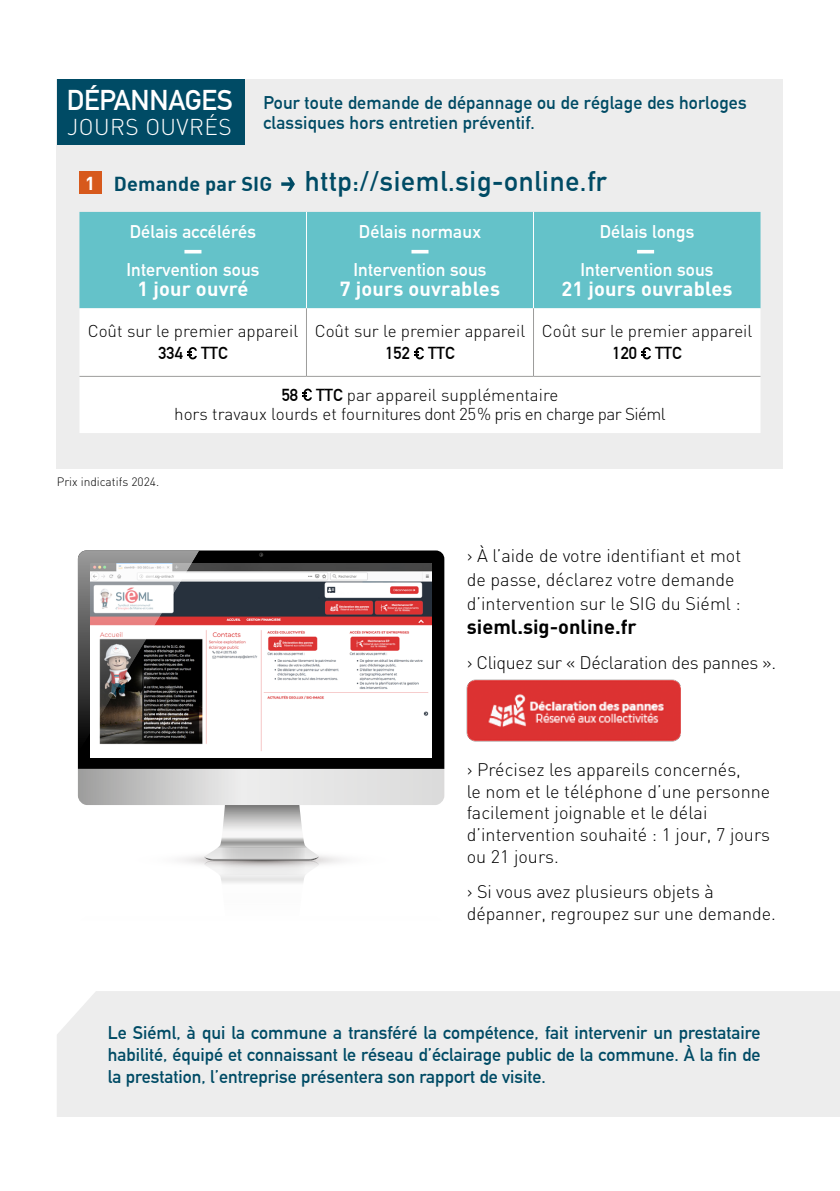
<style>
.page{position:relative;width:840px;height:1191px;background:#fff}
.page>*{position:absolute;margin:0;border:0;box-sizing:border-box;transform-origin:0 0}
.t1{font:700 28px "DIN Alternate";letter-spacing:-.01em;color:#fff}
.t2{font:700 27.8px "DIN Alternate";letter-spacing:.025em;color:#004b65}
.t3{font:300 22.6px "DIN";letter-spacing:.02em;color:#fff}
.t4{font:700 20px "DIN";letter-spacing:.01em;color:#fff}
.t5{font:700 20px "DIN";color:#000}
.t6{font:700 18.4px "DIN";color:#fff}
.t7{font:300 18px/21.6px "DIN";color:#000}
.t8{font:700 18px/21.6px "DIN Alternate";letter-spacing:.01em;color:#004b65;text-align:justify}
.t9{font:700 18px/37.6px "DIN Alternate";letter-spacing:.01em;color:#fff;text-align:center}
.t10{font:300 18px "DIN";letter-spacing:-.02em;color:#000}
.t11{font:300 17px/19px "DIN";color:#000;text-align:center}
.t12{font:700 17px "DIN Alternate";color:#000}
.t13{font:300 12px "DIN";color:#000}
.s1{font-family:"DIN";font-size:19.8px}
.s2{font-family:"DIN Alternate";font-weight:700}
</style>
<div class="page">
<div style="left:57px;top:79px;width:725px;height:390px;background:#ededed"></div>
<div style="left:57px;top:991px;width:782px;height:126px;background:#ededed"></div>
<svg style="left:78px;top:769px;width:367px;height:114px"></svg>
<svg style="left:78px;top:550px;width:366px;height:219px;background:#121212"></svg>
<svg style="left:259px;top:552px;width:4px;height:5px"></svg>
<img style="left:91px;top:564px;width:340px;height:193px">
<svg style="left:78px;top:550px;width:121px;height:204px"></svg>
<svg style="left:281px;top:177px;width:14px;height:14px"></svg>
<div style="left:79px;top:212px;width:681px;height:96px;background:#64c2c9"></div>
<div style="left:80px;top:309px;width:680px;height:124px;background:#fff"></div>
<hr style="left:306px;top:212px;width:1px;height:96px;background:#fff">
<hr style="left:533px;top:212px;width:1px;height:96px;background:#fff">
<hr style="left:306px;top:308px;width:1px;height:68px;background:#9d9d9c">
<hr style="left:533px;top:308px;width:1px;height:68px;background:#9d9d9c">
<hr style="left:79px;top:376px;width:227px;height:1px;background:#9d9d9c">
<hr style="left:306px;top:376px;width:227px;height:1px;background:#9d9d9c">
<hr style="left:533px;top:376px;width:227px;height:1px;background:#9d9d9c">
<svg style="left:187px;top:347px;width:10px;height:12px"></svg>
<svg style="left:414px;top:347px;width:9px;height:12px"></svg>
<svg style="left:640px;top:347px;width:10px;height:12px"></svg>
<svg style="left:302px;top:388px;width:10px;height:13px"></svg>
<div style="left:79px;top:172px;width:23px;height:22px;background:#d7591c"></div>
<div style="left:57px;top:79px;width:187px;height:66px;background:#004b65"></div>
<img style="left:466px;top:679px;width:215px;height:62px">
<hr style="left:184px;top:250px;width:17px;height:3px;background:#fff">
<hr style="left:411px;top:250px;width:17px;height:3px;background:#fff">
<hr style="left:636px;top:250px;width:17px;height:3px;background:#fff">
<h1 class="t1" style="left:67px;top:79px;width:167px">DÉPANNAGES</h1>
<p class="t3" style="left:67px;top:113px;width:166px">JOURS OUVRÉS</p>
<p class="t8" style="left:263px;top:91px;width:484px;line-height:20px">Pour toute demande de dépannage ou de réglage des horloges classiques hors entretien préventif.</p>
<p class="t6" style="left:85px;top:171px;width:11px">1</p>
<h2 class="t2" style="left:114px;top:160px;width:494px"><span class="s1">Demande par SIG</span> http://sieml.sig-online.fr</h2>
<p class="t9" style="left:126px;top:211px;width:135px;text-align:left">Délais accélérés<br>Intervention sous</p>
<p class="t4" style="left:137px;top:276px;width:112px">1 jour ouvré</p>
<p class="t9" style="left:353px;top:212px;width:134px">Délais normaux<br>Intervention sous</p>
<p class="t4" style="left:340px;top:275px;width:162px">7 jours ouvrables</p>
<p class="t9" style="left:580px;top:212px;width:135px">Délais longs<br>Intervention sous</p>
<p class="t4" style="left:561px;top:275px;width:173px">21 jours ouvrables</p>
<p class="t11" style="left:88px;top:321px;width:212px">Coût sur le premier appareil</p>
<p class="t12" style="left:158px;top:340px;width:70px">334 TTC</p>
<p class="t11" style="left:541px;top:321px;width:212px">Coût sur le premier appareil</p>
<p class="t12" style="left:612px;top:340px;width:70px">120 TTC</p>
<p class="t11" style="left:174px;top:385px;width:493px"><span class="s2">58 TTC</span> par appareil supplémentaire<br>hors travaux lourds et fournitures dont 25% pris en charge par Siéml</p>
<p class="t11" style="left:314px;top:321px;width:212px">Coût sur le premier appareil</p>
<p class="t12" style="left:385px;top:340px;width:70px">152 TTC</p>
<p class="t13" style="left:57px;top:474px;width:104px">Prix indicatifs 2024.</p>
<p class="t7" style="left:466px;top:543px;width:276px;line-height:24px">› À l’aide de votre identifiant et mot de passe, déclarez votre demande d’intervention sur le SIG du Siéml :</p>
<p class="t5" style="left:466px;top:613px;width:171px">sieml.sig-online.fr</p>
<p class="t10" style="left:466px;top:651px;width:310px">› Cliquez sur « Déclaration des pannes ».</p>
<p class="t7" style="left:466px;top:759px;width:305px">› Précisez les appareils concernés,<br>le nom et le téléphone d’une personne facilement joignable et le délai d’intervention souhaité : 1 jour, 7 jours ou 21 jours.</p>
<p class="t7" style="left:466px;top:880px;width:310px">› Si vous avez plusieurs objets à dépanner, regroupez sur une demande.</p>
<p class="t8" style="left:108px;top:1021px;width:654px">Le Siéml, à qui la commune a transféré la compétence, fait intervenir un prestataire habilité, équipé et connaissant le réseau d’éclairage public de la commune. À la fin de la prestation, l’entreprise présentera son rapport de visite.</p>
</div>
